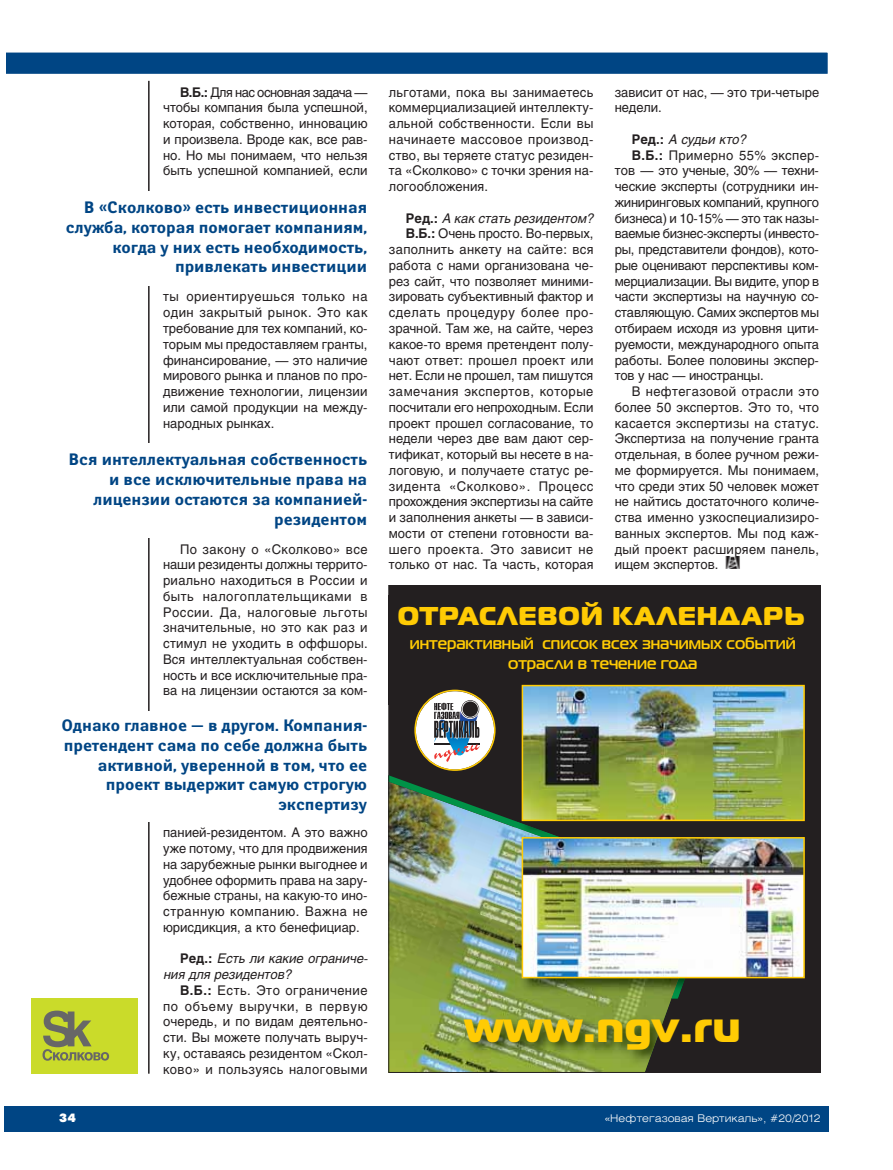
<style>
.page{position:relative;width:893px;height:1170px;background:#fff}
.page>*{position:absolute;margin:0;border:0;box-sizing:border-box;transform-origin:0 0}
.t1{font:42.45px "Magistral Black C";letter-spacing:.03em;color:#ffcb04}
.t2{font:25.8px "Magistral Black C";letter-spacing:.04em;color:#ffcb04}
.t3{font:700 16.65px/20px "Magistral C";color:#ffcb04;text-align:center}
.t4{font:700 16.5px/19.8px "Yanus C";color:#004584;text-align:right}
.t5{font:13.2px/15.8px "Helios";color:#231f20;text-align:justify}
.t6{font:italic 13.2px/15.8px "Helios";color:#231f20}
.t7{font:13.2px "Helios";letter-spacing:.025em;color:#231f20}
.t8{font:13.2px "Helios";letter-spacing:.03em;color:#231f20}
.t9{font:13.2px "Helios";letter-spacing:-.025em;color:#231f20}
.t10{font:13.2px "Helios";letter-spacing:-.02em;color:#231f20}
.t11{font:12px "Futura Futuris XC";color:#fff}
.t12{font:300 10.5px "Helios Ext";color:#fff}
.s1{font-weight:700}
.s2{font-weight:700;font-style:normal}
.s3{font-style:italic}
</style>
<div class="page">
<div style="left:4px;top:1106px;width:825px;height:25px;background:#004584"></div>
<img style="left:725px;top:556px;width:15px;height:12px">
<div style="left:6px;top:53px;width:822px;height:21px;background:#004584"></div>
<div style="left:4px;top:51px;width:825px;height:24px;border:2px solid #fff"></div>
<hr style="left:148px;top:81px;width:2px;height:992px;background:#231f20">
<div style="left:55px;top:191px;width:312px;height:95px;background:#fff"></div>
<div style="left:55px;top:443px;width:312px;height:95px;background:#fff"></div>
<div style="left:55px;top:711px;width:312px;height:110px;background:#fff"></div>
<div style="left:389px;top:585px;width:431px;height:487px;background:#231f20"></div>
<img style="left:390px;top:770px;width:125px;height:228px">
<img style="left:515px;top:821px;width:25px;height:8px">
<svg style="left:515px;top:827px;width:7px;height:2px"></svg>
<img style="left:525px;top:687px;width:277px;height:131px">
<div style="left:522px;top:684px;width:283px;height:137px;border:2px solid #ffcb04"></div>
<img style="left:515px;top:840px;width:193px;height:158px">
<img style="left:551px;top:834px;width:8px;height:3px">
<img style="left:515px;top:829px;width:36px;height:11px">
<img style="left:525px;top:840px;width:277px;height:135px">
<div style="left:522px;top:837px;width:283px;height:141px;border:2px solid #ffcb04"></div>
<img style="left:390px;top:998px;width:281px;height:72px">
<img style="left:414px;top:689px;width:82px;height:81px">
<div style="left:32px;top:998px;width:106px;height:75px;background:#cadb2a"></div>
<svg style="left:43px;top:1010px;width:66px;height:50px"></svg>
<p class="t5" style="left:163px;top:85px;width:206px;text-indent:17px"><span class="s1">В.Б.:</span> Для нас основная задача — чтобы компания была успешной, которая, собственно, инновацию и произвела. Вроде как, все рав&shy;но. Но мы понимаем, что нельзя быть успешной компанией, если</p>
<p class="t4" style="left:66px;top:199px;width:303px">В «Сколково» есть инвестиционная служба, которая помогает компаниям, когда у них есть необходимость, привлекать инвестиции</p>
<p class="t5" style="left:163px;top:290px;width:206px">ты ориентируешься только на один закрытый рынок. Это как требование для тех компаний, ко&shy;торым мы предоставляем гранты, финансирование, — это наличие мирового рынка и планов по про&shy;движение технологии, лицензии или самой продукции на между&shy;народных рынках.</p>
<p class="t4" style="left:68px;top:451px;width:300px">Вся интеллектуальная собственность и все исключительные права на лицензии остаются за компанией&shy;резидентом</p>
<p class="t5" style="left:163px;top:542px;width:206px;text-indent:17px">По закону о «Сколково» все наши резиденты должны террито&shy;риально находиться в России и быть налогоплательщиками в России. Да, налоговые льготы значительные, но это как раз и стимул не уходить в оффшоры.<br>Вся интеллектуальная собствен&shy;ность и все исключительные пра&shy;ва на лицензии остаются за ком-</p>
<p class="t4" style="left:62px;top:716px;width:307px">Однако главное — в другом. Компания&shy;претендент сама по себе должна быть активной, уверенной в том, что ее проект выдержит самую строгую экспертизу</p>
<p class="t11" style="left:59px;top:1113px;width:18px">34</p>
<p class="t5" style="left:163px;top:826px;width:206px">панией-резидентом. А это важно уже потому, что для продвижения на зарубежные рынки выгоднее и удобнее оформить права на зару&shy;бежные страны, на какую-то ино&shy;странную компанию. Важна не юрисдикция, а кто бенефициар.</p>
<p class="t6" style="left:163px;top:952px;width:209px;text-indent:17px"><span class="s2">Р е д . :</span> Есть ли какие ограниче&shy;ния для резидентов?</p>
<p class="t5" style="left:163px;top:983px;width:206px;text-indent:17px"><span class="s1">В.Б.:</span> Есть. Это ограничение по объему выручки, в первую очередь, и по видам деятельно&shy;сти. Вы можете получать выруч&shy;ку, оставаясь резидентом «Скол&shy;ково» и пользуясь налоговыми</p>
<p class="t5" style="left:389px;top:85px;width:206px">льготами, пока вы занимаетесь коммерциализацией интеллекту&shy;альной собственности. Если вы начинаете массовое производ&shy;ство, вы теряете статус резиден&shy;та «Сколково» с точки зрения на&shy;логообложения.</p>
<p class="t5" style="left:389px;top:211px;width:209px;text-align:right"><span class="s1">Р е д . :</span> <span class="s3">А как стать резидентом?<br></span><span class="s1">В.Б.:</span> Очень просто. Во-первых, заполнить анкету на сайте: вся работа с нами организована че&shy;рез сайт, что позволяет миними&shy;зировать субъективный фактор и сделать процедуру более про&shy;зрачной. Там же, на сайте, через какое-то время претендент полу&shy;чают ответ: прошел проект или нет. Если не прошел, там пишутся замечания экспертов, которые посчитали его непроходным. Если проект прошел согласование, то недели через две вам дают сер&shy;тификат, который вы несете в на&shy;логовую, и получаете статус ре&shy;зидента «Сколково». Процесс прохождения экспертизы на сайте и заполнения анкеты — в зависи&shy;мости от степени готовности ва&shy;шего проекта. Это зависит не только от нас. Та часть, которая</p>
<p class="t5" style="left:615px;top:85px;width:206px">зависит от нас, — это три-четыре недели.</p>
<p class="t6" style="left:632px;top:133px;width:119px"><span class="s2">Р е д . :</span> А судьи кто?</p>
<p class="t8" style="left:632px;top:150px;width:189px"><span class="s1">В.Б.:</span> Примерно 55% экспер-</p>
<p class="t5" style="left:615px;top:164px;width:206px">тов — это ученые, 30% — техни-</p>
<p class="t5" style="left:615px;top:180px;width:206px">ческие эксперты (сотрудники ин-</p>
<p class="t10" style="left:615px;top:197px;width:206px">жиниринговых компаний, крупного</p>
<p class="t5" style="left:615px;top:211px;width:206px">бизнеса) и 10-15% — это так назы-</p>
<p class="t9" style="left:615px;top:229px;width:206px">ваемые бизнес-эксперты (инвесто-</p>
<p class="t5" style="left:615px;top:243px;width:206px">ры, представители фондов), кото-</p>
<p class="t5" style="left:615px;top:259px;width:206px">рые оценивают перспективы ком-</p>
<p class="t5" style="left:615px;top:274px;width:206px">мерциализации. Вы видите, упор в</p>
<p class="t5" style="left:615px;top:290px;width:206px">части экспертизы на научную со-</p>
<p class="t5" style="left:615px;top:306px;width:206px">ставляющую. Самих экспертов мы</p>
<p class="t5" style="left:615px;top:322px;width:206px">отбираем исходя из уровня цити-</p>
<p class="t5" style="left:615px;top:337px;width:206px">руемости, международного опыта</p>
<p class="t5" style="left:615px;top:353px;width:206px">работы. Более половины экспер-</p>
<p class="t5" style="left:615px;top:369px;width:150px">тов у нас — иностранцы.</p>
<p class="t8" style="left:632px;top:386px;width:189px">В нефтегазовой отрасли это</p>
<p class="t5" style="left:615px;top:400px;width:206px">более 50 экспертов. Это то, что</p>
<p class="t7" style="left:615px;top:418px;width:206px">касается экспертизы на статус.</p>
<p class="t5" style="left:615px;top:432px;width:206px">Экспертиза на получение гранта</p>
<p class="t5" style="left:615px;top:448px;width:206px">отдельная, в более ручном режи-</p>
<p class="t5" style="left:615px;top:463px;width:206px">ме формируется. Мы понимаем,</p>
<p class="t5" style="left:615px;top:479px;width:206px">что среди этих 50 человек может</p>
<p class="t5" style="left:615px;top:495px;width:206px">не найтись достаточного количе-</p>
<p class="t5" style="left:615px;top:511px;width:206px">ства именно узкоспециализиро-</p>
<p class="t5" style="left:615px;top:526px;width:206px">ванных экспертов. Мы под каж-</p>
<p class="t7" style="left:615px;top:544px;width:206px">дый проект расширяем панель,</p>
<p class="t5" style="left:615px;top:558px;width:105px">ищем экспертов.</p>
<h2 class="t2" style="left:398px;top:606px;width:408px">ОТРАСЛЕВОЙ КАЛЕНДАРЬ</h2>
<p class="t3" style="left:410px;top:635px;width:388px">интерактивный список всех значимых событий отрасли в течение года</p>
<h1 class="t1" style="left:465px;top:1012px;width:277px">www.ngv.ru</h1>
<p class="t12" style="left:605px;top:1113px;width:217px">«Нефтегазовая Вертикаль», #20/2012</p>
</div>
